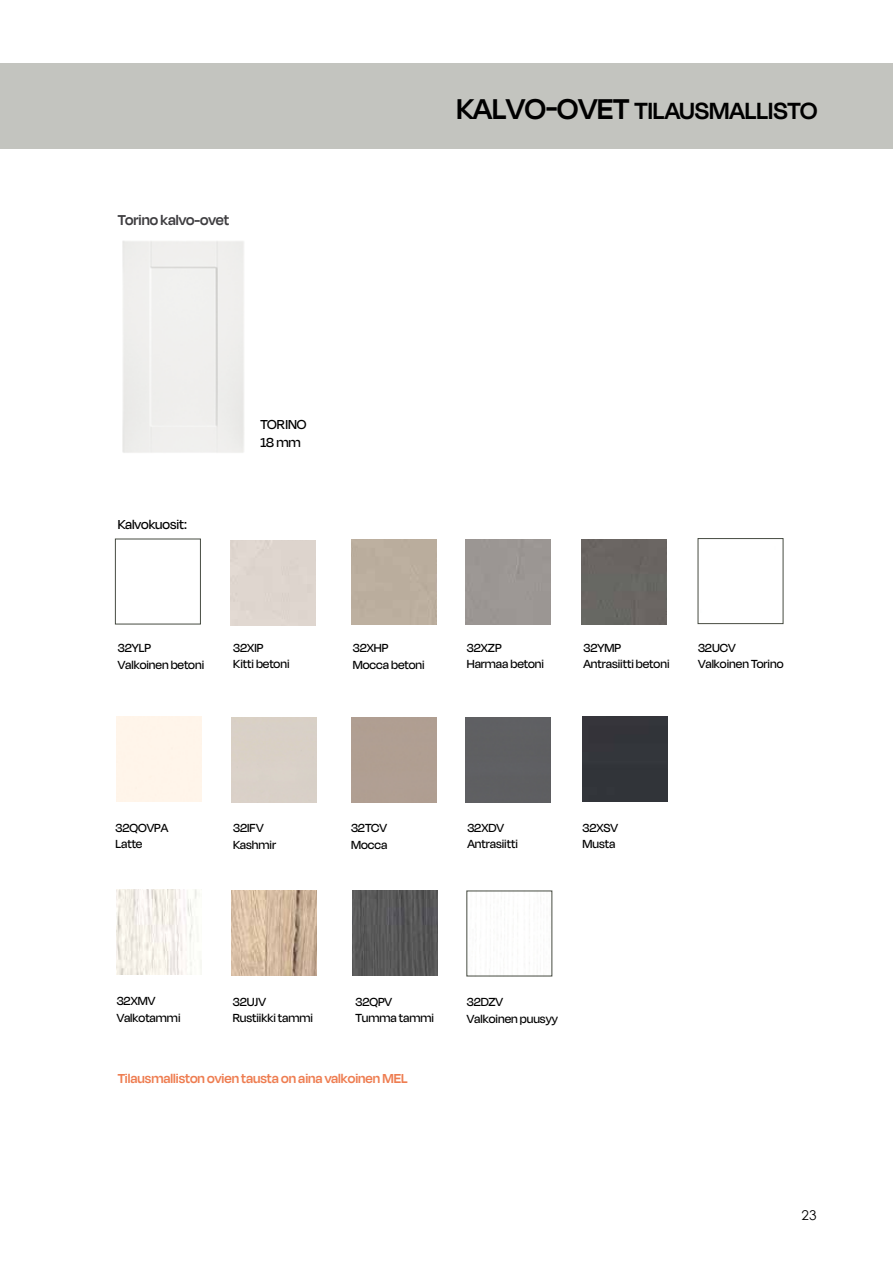
<style>
.page{position:relative;width:893px;height:1263px;background:#fff}
.page>*{position:absolute;margin:0;border:0;box-sizing:border-box;transform-origin:0 0}
.t1{font:600 27px "Degular Display";color:#000}
.t2{font:600 16.5px "Degular Display";color:#3e3d40}
.t3{font:600 15px "Degular Display";color:#ee7d51}
.t4{font:500 15px/18px "Degular Display";color:#000}
.t5{font:500 13.5px/16.2px "Degular Display";color:#000}
.t6{font:13.5px "Century Gothic";color:#000}
.s1{font-size:33px}
</style>
<div class="page">
<div style="left:0;top:64px;width:893px;height:85px;background:#c3c4bf"></div>
<div style="left:122px;top:241px;width:122px;height:211px;background:#f0efed"></div>
<div style="left:115px;top:539px;width:86px;height:85px;border:1px solid #474c42"></div>
<div style="left:698px;top:538px;width:85px;height:86px;border:1px solid #474c42"></div>
<div style="left:581px;top:539px;width:85px;height:85px;background:#696663"></div>
<div style="left:465px;top:717px;width:85px;height:85px;background:#5f5f62"></div>
<div style="left:582px;top:717px;width:85px;height:85px;background:#323439"></div>
<img style="left:117px;top:890px;width:85px;height:85px">
<img style="left:352px;top:890px;width:85px;height:85px">
<img style="left:231px;top:891px;width:85px;height:85px">
<p class="t2" style="left:118px;top:210px;width:113px">Torino kalvo-ovet</p>
<p class="t4" style="left:118px;top:515px;width:71px">Kalvokuosit:</p>
<p class="t4" style="left:260px;top:415px;width:48px">TORINO<br>18 mm</p>
<h1 class="t1" style="left:456px;top:96px;width:362px"><span class="s1">KALVO-OVET</span> TILAUSMALLISTO</h1>
<p class="t5" style="left:118px;top:640px;width:88px">32YLP<br>Valkoinen betoni</p>
<p class="t5" style="left:233px;top:640px;width:58px">32XIP<br>Kitti betoni</p>
<p class="t5" style="left:353px;top:640px;width:73px">32XHP<br>Mocca betoni</p>
<p class="t5" style="left:467px;top:640px;width:79px">32XZP<br>Harmaa betoni</p>
<p class="t5" style="left:698px;top:640px;width:87px">32UCV<br>Valkoinen Torino</p>
<p class="t5" style="left:583px;top:640px;width:88px">32YMP<br>Antrasiitti betoni</p>
<p class="t5" style="left:116px;top:820px;width:54px">32QOVPA<br>Latte</p>
<p class="t5" style="left:233px;top:820px;width:44px">32IFV<br>Kashmir</p>
<p class="t5" style="left:351px;top:820px;width:38px">32TCV<br>Mocca</p>
<p class="t5" style="left:467px;top:820px;width:52px">32XDV<br>Antrasiitti</p>
<p class="t5" style="left:582px;top:820px;width:37px">32XSV<br>Musta</p>
<p class="t5" style="left:117px;top:993px;width:65px">32XMV<br>Valkotammi</p>
<p class="t5" style="left:233px;top:993px;width:82px">32UJV<br>Rustiikki tammi</p>
<p class="t5" style="left:355px;top:993px;width:80px">32QPV<br>Tumma tammi</p>
<p class="t5" style="left:467px;top:994px;width:93px">32DZV<br>Valkoinen puusyy</p>
<p class="t3" style="left:118px;top:1069px;width:291px">Tilausmalliston ovien tausta on aina valkoinen MEL</p>
<p class="t6" style="left:801px;top:1206px;width:16px">23</p>
</div>
